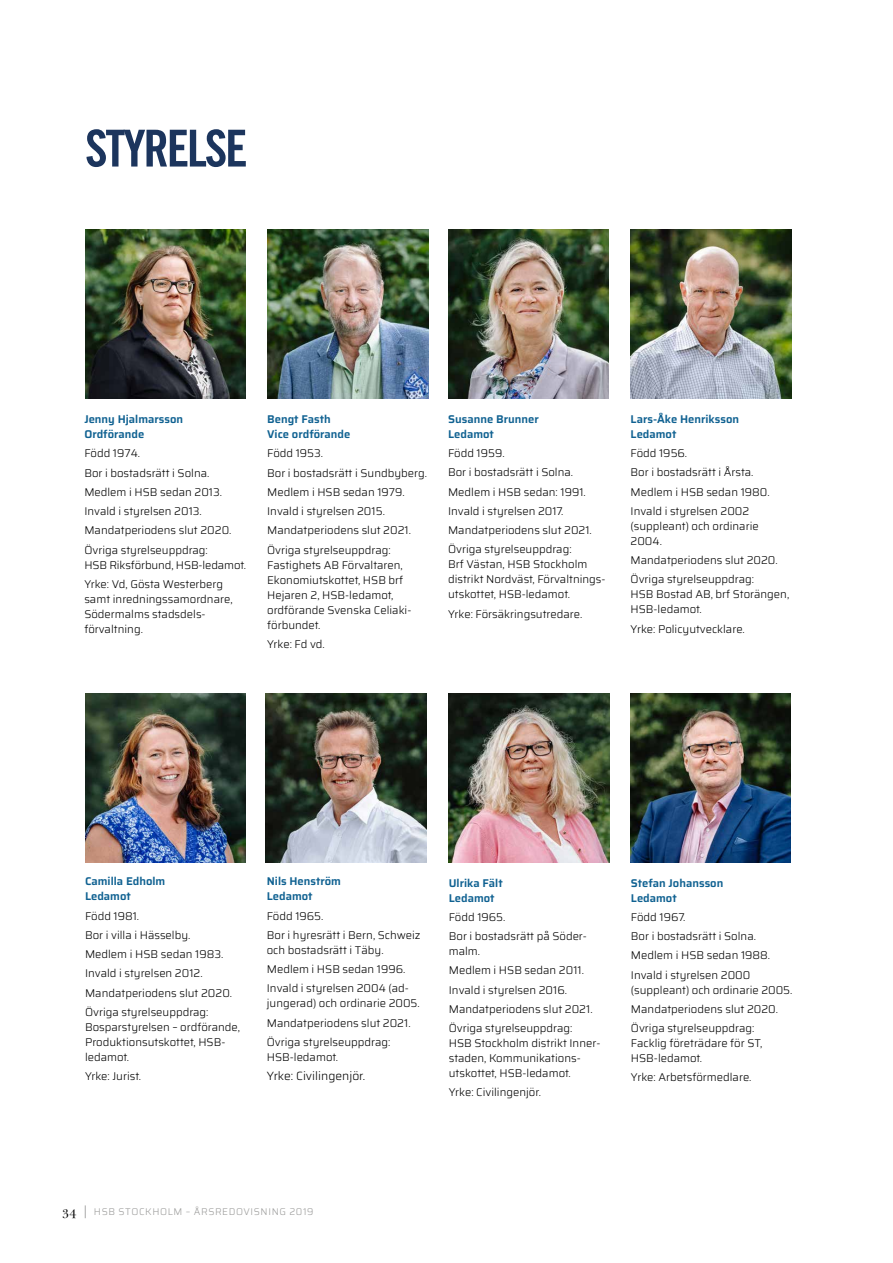
<style>
.page{position:relative;width:893px;height:1263px;background:#fff}
.page>*{position:absolute;margin:0;border:0;box-sizing:border-box;transform-origin:0 0}
.t1{font:51px "Trade Gothic Bold Cond Twenty";letter-spacing:-.045em;color:#1c355d}
.t2{font:300 12px "Saira";color:#000}
.t3{font:300 11.25px/19.2px "Saira";color:#000}
.t4{font:600 11.25px/15px "Saira";color:#0f6191}
.t5{font:300 9.75px "Saira";letter-spacing:.06em;color:#9d9d9c}
.s1{font-family:"New Baskerville Std";font-weight:400;font-size:12.75px;color:#000}
.s2{font-family:"New Baskerville Std";font-weight:400;font-size:12.75px}
</style>
<div class="page">
<img style="left:85px;top:230px;width:161px;height:169px">
<img style="left:630px;top:693px;width:160px;height:169px">
<img style="left:449px;top:693px;width:160px;height:169px">
<img style="left:268px;top:230px;width:160px;height:169px">
<img style="left:85px;top:693px;width:161px;height:169px">
<img style="left:266px;top:693px;width:160px;height:169px">
<img style="left:631px;top:230px;width:160px;height:169px">
<img style="left:448px;top:230px;width:161px;height:169px">
<h1 class="t1" style="left:85px;top:117px;width:164px">STYRELSE</h1>
<p class="t4" style="left:84px;top:412px;width:100px">Jenny Hjalmarsson<br>Ordförande</p>
<p class="t3" style="left:84px;top:444px;width:149px">Född 1974.<br>Bor i bostadsrätt i Solna.<br>Medlem i HSB sedan 2013.<br>Invald i styrelsen 2013.<br>Mandatperiodens slut 2020.<br>Övriga styrelseuppdrag:</p>
<p class="t3" style="left:84px;top:555px;width:163px">HSB Riksförbund, HSB-ledamot.<br>Yrke: Vd, Gösta Westerberg</p>
<p class="t3" style="left:84px;top:591px;width:150px;line-height:15px">samt inredningssamordnare,<br>Södermalms stadsdels&shy;förvaltning.</p>
<p class="t4" style="left:267px;top:411px;width:85px">Bengt Fasth<br>Vice ordförande</p>
<p class="t3" style="left:267px;top:443px;width:161px">Född 1953.<br>Bor i bostadsrätt i Sundbyberg.<br>Medlem i HSB sedan 1979.<br>Invald i styrelsen 2015.<br>Mandatperiodens slut 2021.<br>Övriga styrelseuppdrag:</p>
<p class="t3" style="left:267px;top:557px;width:144px;line-height:15px">Fastighets AB Förvaltaren,<br>Ekonomiutskottet, HSB brf<br>Hejaren 2, HSB-ledamot, ordförande Svenska Celiaki&shy;förbundet.</p>
<p class="t3" style="left:267px;top:634px;width:59px">Yrke: Fd vd.</p>
<p class="t4" style="left:448px;top:411px;width:92px">Susanne Brunner<br>Ledamot</p>
<p class="t3" style="left:448px;top:443px;width:145px">Född 1959.<br>Bor i bostadsrätt i Solna.<br>Medlem i HSB sedan: 1991.<br>Invald i styrelsen 2017.<br>Mandatperiodens slut 2021.<br>Övriga styrelseuppdrag:</p>
<p class="t3" style="left:448px;top:557px;width:159px;line-height:15px">Brf Västan, HSB Stockholm distrikt Nordväst, Förvaltnings&shy;utskottet, HSB-ledamot.</p>
<p class="t3" style="left:448px;top:604px;width:136px">Yrke: Försäkringsutredare.</p>
<p class="t4" style="left:631px;top:411px;width:110px">Lars-Åke Henriksson<br>Ledamot</p>
<p class="t3" style="left:631px;top:443px;width:141px">Född 1956.<br>Bor i bostadsrätt i Årsta.<br>Medlem i HSB sedan 1980.<br>Invald i styrelsen 2002</p>
<p class="t3" style="left:631px;top:518px;width:130px;line-height:15px">(suppleant) och ordinarie<br>2004.</p>
<p class="t3" style="left:631px;top:550px;width:149px">Mandatperiodens slut 2020.<br>Övriga styrelseuppdrag:</p>
<p class="t3" style="left:631px;top:587px;width:160px;line-height:15px">HSB Bostad AB, brf Storängen,<br>HSB-ledamot.</p>
<p class="t3" style="left:631px;top:619px;width:116px">Yrke: Policyutvecklare.</p>
<p class="t4" style="left:85px;top:874px;width:82px">Camilla Edholm<br>Ledamot</p>
<p class="t3" style="left:85px;top:906px;width:149px">Född 1981.<br>Bor i villa i Hässelby.<br>Medlem i HSB sedan 1983.<br>Invald i styrelsen 2012.<br>Mandatperiodens slut 2020.<br>Övriga styrelseuppdrag:</p>
<p class="t3" style="left:85px;top:1019px;width:157px;line-height:15px">Bosparstyrelsen – ordförande,<br>Produktionsutskottet, HSB&shy;ledamot.</p>
<p class="t3" style="left:85px;top:1066px;width:57px">Yrke: Jurist.</p>
<p class="t4" style="left:267px;top:874px;width:76px">Nils Henström<br>Ledamot</p>
<p class="t3" style="left:267px;top:906px;width:155px">Född 1965.<br>Bor i hyresrätt i Bern, Schweiz</p>
<p class="t3" style="left:267px;top:940px;width:144px">och bostadsrätt i Täby.<br>Medlem i HSB sedan 1996.<br>Invald i styrelsen 2004 (ad-</p>
<p class="t3" style="left:267px;top:994px;width:155px">jungerad) och ordinarie 2005.<br>Mandatperiodens slut 2021.<br>Övriga styrelseuppdrag:</p>
<p class="t3" style="left:267px;top:1047px;width:73px">HSB-ledamot.</p>
<p class="t2" style="left:267px;top:1067px;width:100px">Yrke: Civilingenjör.</p>
<p class="t4" style="left:449px;top:875px;width:55px">Ulrika Fält<br>Ledamot</p>
<p class="t3" style="left:449px;top:907px;width:140px">Född 1965.<br>Bor i bostadsrätt på Söder-</p>
<p class="t3" style="left:449px;top:941px;width:145px">malm.<br>Medlem i HSB sedan 2011.<br>Invald i styrelsen 2016.<br>Mandatperiodens slut 2021.<br>Övriga styrelseuppdrag:</p>
<p class="t3" style="left:449px;top:1035px;width:153px;line-height:15px">HSB Stockholm distrikt Inner&shy;staden, Kommunikations&shy;utskottet, HSB-ledamot.</p>
<p class="t3" style="left:449px;top:1082px;width:94px">Yrke: Civilingenjör.</p>
<p class="t4" style="left:631px;top:875px;width:94px">Stefan Johansson<br>Ledamot</p>
<p class="t3" style="left:631px;top:907px;width:141px">Född 1967.<br>Bor i bostadsrätt i Solna.<br>Medlem i HSB sedan 1988.<br>Invald i styrelsen 2000</p>
<p class="t3" style="left:631px;top:980px;width:163px">(suppleant) och ordinarie 2005.<br>Mandatperiodens slut 2020.<br>Övriga styrelseuppdrag:</p>
<p class="t3" style="left:631px;top:1035px;width:133px;line-height:15px">Facklig företrädare för ST,<br>HSB-ledamot.</p>
<p class="t3" style="left:631px;top:1067px;width:122px">Yrke: Arbetsförmedlare.</p>
<p class="t5" style="left:62px;top:1204px;width:253px"><span class="s1">34</span> <span class="s2">|</span> HSB STOCKHOLM – ÅRSREDOVISNING 2019</p>
</div>
